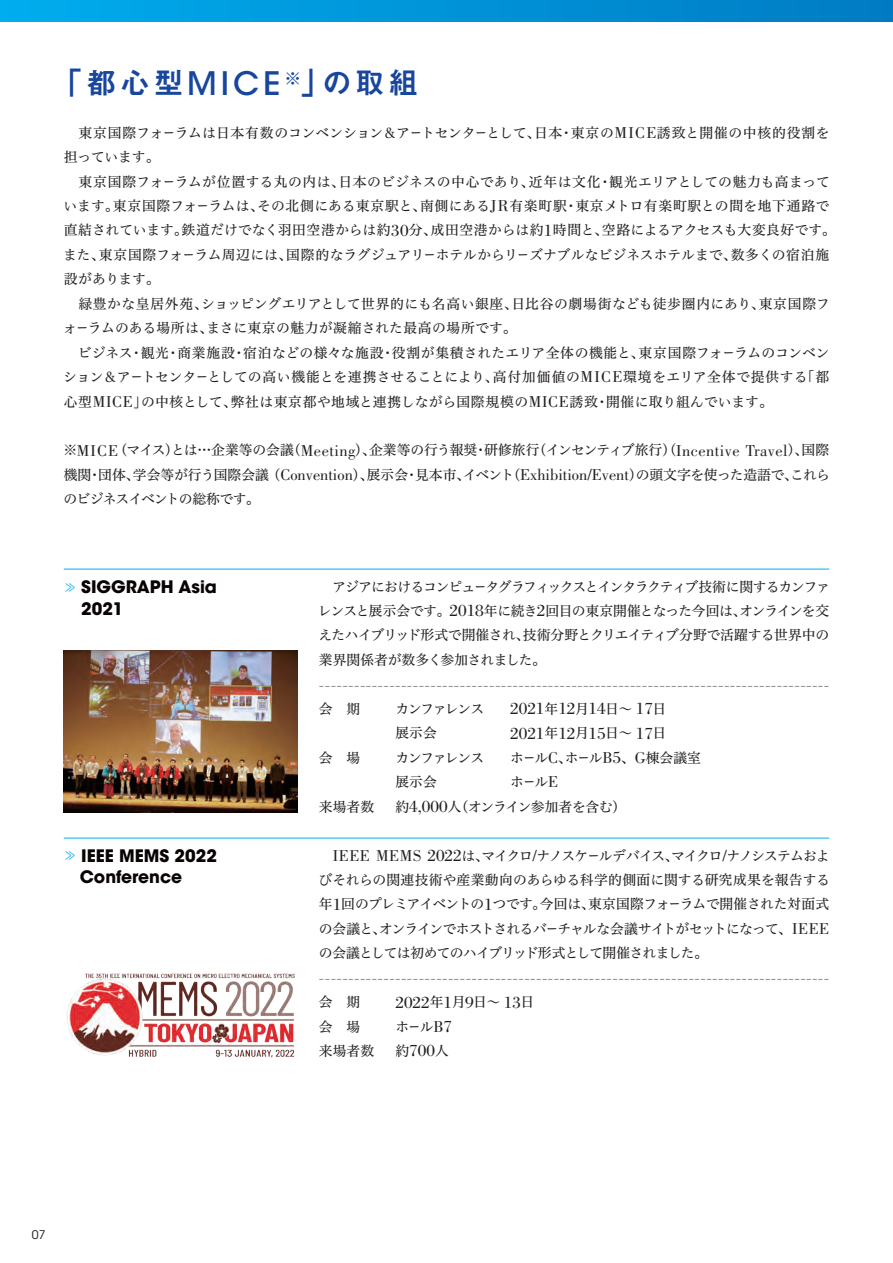
<style>
.page{position:relative;width:893px;height:1263px;background:#fff}
.page>*{position:absolute;margin:0;border:0;box-sizing:border-box;transform-origin:0 0}
.t1{font:29.7px "Midashi Go Pro MB31";letter-spacing:.13em;color:#18469d}
.t2{font:17.1px "Bodoni Std";color:#231f20}
.t3{font:700 17.1px/21.5px "ITC Avant Garde Std";color:#080302}
.t4{font:16.35px "Bodoni Std";color:#939598}
.t5{font:13.8px/24.5px "Hiragino UD Serif Std W4";color:#231f20;text-align:justify}
.t6{font:13.8px "Hiragino UD Serif Std W4";letter-spacing:-.035em;color:#231f20}
.t7{font:13.8px "Hiragino UD Serif Std W4";letter-spacing:-.025em;color:#231f20}
.t8{font:13.8px "Hiragino UD Serif Std W4";letter-spacing:-.095em;color:#231f20}
.t9{font:11.85px "ITC Avant Garde Std";color:#231f20}
.s1{font-family:"ITC Avant Garde Std";font-weight:500;font-size:32.1px}
.s2{font-family:"Bodoni Std";font-size:16.35px}
.s3{font-family:"Bodoni Std";font-size:17.1px}
.s4{font-family:"Hiragino UD Serif Std W4";font-weight:400;font-size:14.85px;color:#00aeef}
.s5{font-family:"Hiragino UD Serif Std W4";font-size:13.8px}
</style>
<div class="page">
<div style="left:0;top:0;width:893px;height:21px;background:linear-gradient(to right,#00aced,#007bc3)"></div>
<hr style="left:64px;top:569px;width:765px;height:1px;background:#00aeef">
<hr style="left:64px;top:838px;width:765px;height:1px;background:#00aeef">
<img style="left:64px;top:651px;width:234px;height:161px">
<img style="left:66px;top:973px;width:229px;height:85px">
<h1 class="t1" style="left:52px;top:59px;width:368px">「都心型<span class="s1">MICE</span><sup>※</sup>」の取組</h1>
<p class="t5" style="left:63px;top:119px;width:774px;text-align:left">　東京国際フォーラムは日本有数のコンベンション＆アートセンターとして、日本・東京の<span class="s2">MICE</span>誘致と開催の中核的役割を担っています。<br>　東京国際フォーラムが位置する丸の内は、日本のビジネスの中心であり、近年は文化・観光エリアとしての魅力も高まっています。東京国際フォーラムは、その北側にある東京駅と、南側にある<span class="s2">JR</span>有楽町駅・東京メトロ有楽町駅との間を地下通路で直結されています。鉄道だけでなく羽田空港からは約<span class="s3">30</span>分、成田空港からは約<span class="s3">1</span>時間と、空路によるアクセスも大変良好です。また、東京国際フォーラム周辺には、国際的なラグジュアリーホテルからリーズナブルなビジネスホテルまで、数多くの宿泊施設があります。<br>　緑豊かな皇居外苑、ショッピングエリアとして世界的にも名高い銀座、日比谷の劇場街なども徒歩圏内にあり、東京国際フォーラムのある場所は、まさに東京の魅力が凝縮された最高の場所です。<br>　ビジネス・観光・商業施設・宿泊などの様々な施設・役割が集積されたエリア全体の機能と、東京国際フォーラムのコンベンション＆アートセンターとしての高い機能とを連携させることにより、高付加価値の<span class="s2">MICE</span>環境をエリア全体で提供する「都心型<span class="s2">MICE</span>」の中核として、弊社は東京都や地域と連携しながら国際規模の<span class="s2">MICE</span>誘致・開催に取り組んでいます。</p>
<p class="t5" style="left:63px;top:437px;width:768px">※<span class="s2">MICE</span>（マイス）とは…企業等の会議（<span class="s2">Meeting</span>）、企業等の行う報奨・研修旅行（インセンティブ旅行）（<span class="s2">Incentive Travel</span>）、国際機関・団体、学会等が行う国際会議（<span class="s2">Convention</span>）、展示会・見本市、イベント（<span class="s2">Exhibition/Event</span>）の頭文字を使った造語で、これらのビジネスイベントの総称です。</p>
<p class="t3" style="left:81px;top:576px;width:137px;text-indent:-18px"><span class="s4">≫</span> SIGGRAPH Asia<br>2021</p>
<p class="t3" style="left:80px;top:845px;width:139px;text-indent:-17px"><span class="s4">≫</span> IEEE MEMS 2022<br>Conference</p>
<p class="t5" style="left:318px;top:573px;width:513px">　アジアにおけるコンピュータグラフィックスとインタラクティブ技術に関するカンファレンスと展示会です。<span class="s3">2018</span>年に続き<span class="s3">2</span>回目の東京開催となった今回は、オンラインを交えたハイブリッド形式で開催され、技術分野とクリエイティブ分野で活躍する世界中の業界関係者が数多く参加されました。</p>
<p class="t4" style="left:319px;top:675px;width:512px">---------------------------------------------------------------------------------------</p>
<p class="t5" style="left:319px;top:696px;width:43px">会　期</p>
<p class="t8" style="left:395px;top:698px;width:90px">カンファレンス</p>
<p class="t2" style="left:510px;top:699px;width:157px">2021<span class="s5">年</span>12<span class="s5">月</span>14<span class="s5">日～</span> 17<span class="s5">日</span></p>
<p class="t5" style="left:395px;top:720px;width:43px">展示会</p>
<p class="t2" style="left:510px;top:723px;width:157px">2021<span class="s5">年</span>12<span class="s5">月</span>15<span class="s5">日～</span> 17<span class="s5">日</span></p>
<p class="t5" style="left:319px;top:744px;width:43px">会　場</p>
<p class="t8" style="left:395px;top:747px;width:90px">カンファレンス</p>
<p class="t7" style="left:510px;top:747px;width:192px">ホール<span class="s2">C</span>、ホール<span class="s2">B</span><span class="s3">5</span>、<span class="s2">G</span>棟会議室</p>
<p class="t5" style="left:395px;top:769px;width:43px">展示会</p>
<p class="t5" style="left:510px;top:769px;width:49px">ホール<span class="s2">E</span></p>
<p class="t5" style="left:319px;top:793px;width:57px">来場者数</p>
<p class="t6" style="left:395px;top:796px;width:232px">約<span class="s3">4</span><span class="s2">,</span><span class="s3">000</span>人（オンライン参加者を含む）</p>
<p class="t5" style="left:319px;top:842px;width:513px;text-indent:14px"><span class="s2">IEEE MEMS</span> <span class="s3">2022</span>は、マイクロ<span class="s2">/</span>ナノスケールデバイス、マイクロ<span class="s2">/</span>ナノシステムおよびそれらの関連技術や産業動向のあらゆる科学的側面に関する研究成果を報告する年<span class="s3">1</span>回のプレミアイベントの<span class="s3">1</span>つです。今回は、東京国際フォーラムで開催された対面式の会議と、オンラインでホストされるバーチャルな会議サイトがセットになって、<span class="s2">IEEE</span>の会議としては初めてのハイブリッド形式として開催されました。</p>
<p class="t4" style="left:319px;top:968px;width:512px">---------------------------------------------------------------------------------------</p>
<p class="t5" style="left:319px;top:989px;width:43px">会　期</p>
<p class="t2" style="left:395px;top:992px;width:140px">2022<span class="s5">年</span>1<span class="s5">月</span>9<span class="s5">日～</span> 13<span class="s5">日</span></p>
<p class="t5" style="left:319px;top:1013px;width:43px">会　場</p>
<p class="t5" style="left:395px;top:1013px;width:58px">ホール<span class="s2">B</span><span class="s3">7</span></p>
<p class="t5" style="left:319px;top:1038px;width:57px">来場者数</p>
<p class="t2" style="left:395px;top:1041px;width:55px"><span class="s5">約</span>700<span class="s5">人</span></p>
<p class="t9" style="left:32px;top:1227px;width:15px">07</p>
</div>
